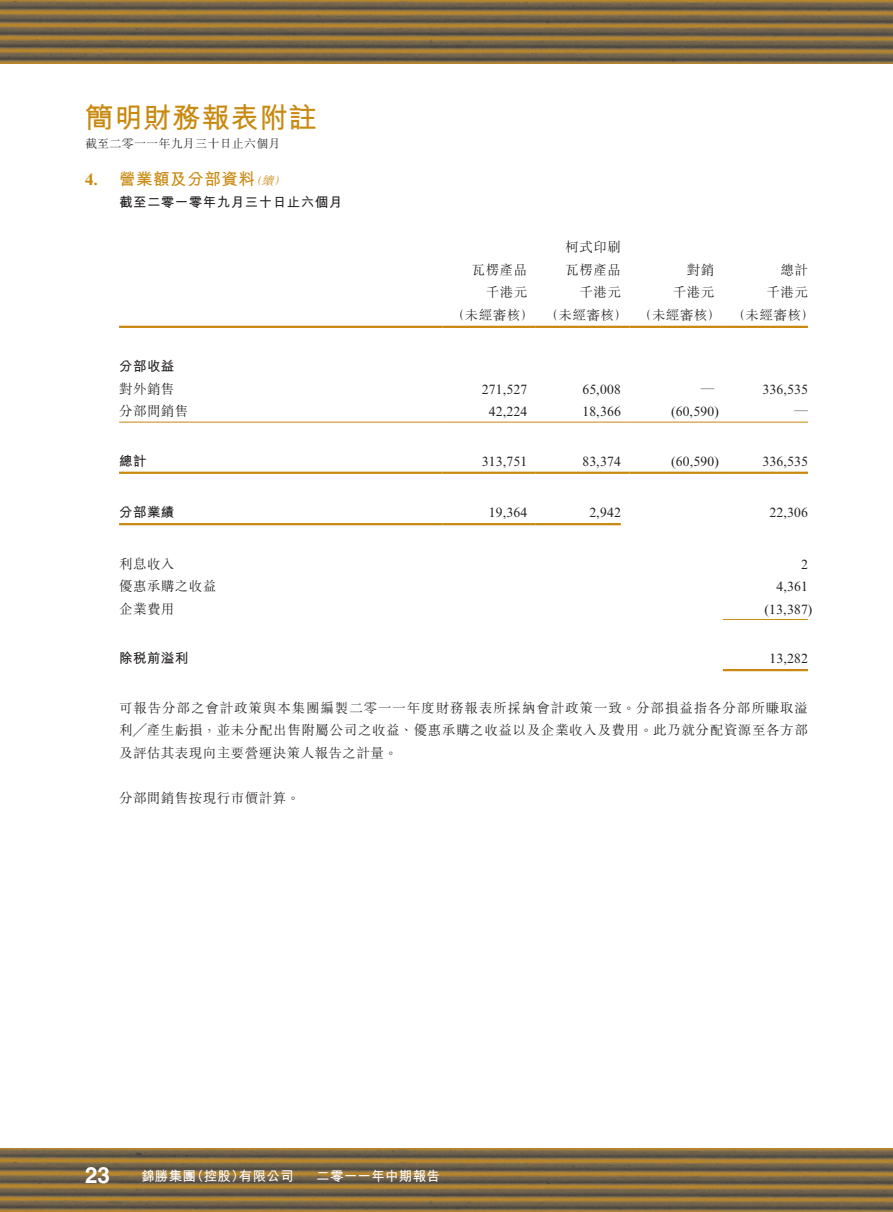
<style>
.page{position:relative;width:893px;height:1212px;background:#fff}
.page>*{position:absolute;margin:0;border:0;box-sizing:border-box;transform-origin:0 0}
.t1{font:700 28.5px "M Hei HK";letter-spacing:.02em;color:#c8890e}
.t2{font:700 22.5px "Helvetica LT Std";color:#fff}
.t3{font:700 16.5px "M Hei HK";letter-spacing:.035em;color:#c8890e}
.t4{font:700 16.5px "Times New Roman MT Std";color:#c8890e}
.t5{font:300 13.5px/22.5px "M Sung HK";letter-spacing:.035em;color:#231f20}
.t6{font:13.5px "Times New Roman MT Std";letter-spacing:.015em;color:#231f20}
.t7{font:700 13.5px "M Hei HK";letter-spacing:.035em;color:#231f20}
.t8{font:700 13.5px "M Hei HK";letter-spacing:.02em;color:#fff}
.t9{font:300 12px "M Sung HK";letter-spacing:.02em;color:#231f20}
.t10{font:italic 300 12px "M Sung HK";color:#c8890e}
</style>
<div class="page">
<img style="left:0;top:1148px;width:892px;height:64px">
<img style="left:0;top:0;width:893px;height:64px">
<hr style="left:892px;top:1148px;width:1px;height:64px;background:#c8890e">
<hr style="left:119px;top:326px;width:323px;height:2px;background:#c8890e">
<hr style="left:442px;top:326px;width:94px;height:2px;background:#c8890e">
<hr style="left:536px;top:326px;width:93px;height:2px;background:#c8890e">
<hr style="left:629px;top:326px;width:94px;height:2px;background:#c8890e">
<hr style="left:723px;top:326px;width:85px;height:2px;background:#c8890e">
<hr style="left:119px;top:422px;width:323px;height:1px;background:#c8890e">
<hr style="left:442px;top:422px;width:94px;height:1px;background:#c8890e">
<hr style="left:536px;top:422px;width:93px;height:1px;background:#c8890e">
<hr style="left:629px;top:422px;width:94px;height:1px;background:#c8890e">
<hr style="left:723px;top:422px;width:85px;height:1px;background:#c8890e">
<hr style="left:119px;top:472px;width:323px;height:2px;background:#c8890e">
<hr style="left:442px;top:472px;width:94px;height:2px;background:#c8890e">
<hr style="left:536px;top:472px;width:93px;height:2px;background:#c8890e">
<hr style="left:629px;top:472px;width:94px;height:2px;background:#c8890e">
<hr style="left:723px;top:472px;width:85px;height:2px;background:#c8890e">
<hr style="left:119px;top:523px;width:323px;height:2px;background:#c8890e">
<hr style="left:442px;top:523px;width:94px;height:2px;background:#c8890e">
<hr style="left:536px;top:523px;width:85px;height:2px;background:#c8890e">
<hr style="left:723px;top:619px;width:85px;height:1px;background:#c8890e">
<hr style="left:723px;top:669px;width:85px;height:2px;background:#c8890e">
<h1 class="t1" style="left:85px;top:97px;width:233px">簡明財務報表附註</h1>
<p class="t9" style="left:85px;top:136px;width:197px">截至二零一一年九月三十日止六個月</p>
<p class="t4" style="left:85px;top:169px;width:14px">4.</p>
<p class="t3" style="left:119px;top:167px;width:138px">營業額及分部資料</p>
<p class="t10" style="left:262px;top:172px;width:17px">續</p>
<p class="t10" style="left:249px;top:172px;width:17px">（</p>
<p class="t10" style="left:274px;top:172px;width:17px">(</p>
<p class="t7" style="left:119px;top:193px;width:225px">截至二零一零年九月三十日止六個月</p>
<p class="t5" style="left:565px;top:235px;width:57px">柯式印刷</p>
<p class="t5" style="left:472px;top:258px;width:57px">瓦楞產品</p>
<p class="t5" style="left:565px;top:258px;width:57px">瓦楞產品</p>
<p class="t5" style="left:687px;top:258px;width:29px">對銷</p>
<p class="t5" style="left:780px;top:258px;width:29px">總計</p>
<p class="t5" style="left:451px;top:280px;width:365px;text-indent:35px">千港元<br>（未經審核） （未經審核） （未經審核） （未經審核(</p>
<p class="t5" style="left:579px;top:280px;width:43px">千港元</p>
<p class="t5" style="left:673px;top:280px;width:43px">千港元</p>
<p class="t5" style="left:766px;top:280px;width:43px">千港元</p>
<p class="t7" style="left:119px;top:356px;width:57px">分部收益</p>
<p class="t5" style="left:119px;top:377px;width:57px">對外銷售</p>
<p class="t6" style="left:482px;top:381px;width:47px">271,527</p>
<p class="t6" style="left:582px;top:381px;width:40px">65,008</p>
<p class="t6" style="left:701px;top:379px;width:15px">—</p>
<p class="t6" style="left:762px;top:381px;width:47px">336,535</p>
<p class="t5" style="left:119px;top:399px;width:71px">分部間銷售</p>
<p class="t6" style="left:489px;top:404px;width:40px">42,224</p>
<p class="t6" style="left:582px;top:404px;width:40px">18,366</p>
<p class="t6" style="left:671px;top:404px;width:49px">)60,590(</p>
<p class="t6" style="left:794px;top:402px;width:15px">—</p>
<p class="t7" style="left:119px;top:451px;width:29px">總計</p>
<p class="t6" style="left:482px;top:453px;width:47px">313,751</p>
<p class="t6" style="left:582px;top:453px;width:40px">83,374</p>
<p class="t6" style="left:671px;top:453px;width:49px">)60,590(</p>
<p class="t6" style="left:762px;top:453px;width:47px">336,535</p>
<p class="t7" style="left:119px;top:502px;width:57px">分部業績</p>
<p class="t6" style="left:489px;top:505px;width:40px">19,364</p>
<p class="t6" style="left:589px;top:505px;width:33px">2,942</p>
<p class="t6" style="left:769px;top:505px;width:40px">22,306</p>
<p class="t5" style="left:119px;top:551px;width:57px">利息收入</p>
<p class="t6" style="left:801px;top:556px;width:8px">2</p>
<p class="t5" style="left:119px;top:574px;width:99px">優惠承購之收益</p>
<p class="t6" style="left:776px;top:579px;width:33px">4,361</p>
<p class="t5" style="left:119px;top:596px;width:57px">企業費用</p>
<p class="t6" style="left:765px;top:601px;width:49px">)13,387(</p>
<p class="t7" style="left:119px;top:648px;width:71px">除稅前溢利</p>
<p class="t5" style="left:119px;top:696px;width:690px;text-align:justify">可報告分部之會計政策與本集團編製二零一一年度財務報表所採納會計政策一致。分部損益指各分部所賺取溢利╱產生虧損，並未分配出售附屬公司之收益、優惠承購之收益以及企業收入及費用。此乃就分配資源至各方部及評估其表現向主要營運決策人報告之計量。</p>
<p class="t5" style="left:119px;top:786px;width:182px">分部間銷售按現行市價計算。</p>
<p class="t6" style="left:769px;top:651px;width:40px">13,282</p>
<h2 class="t2" style="left:85px;top:1161px;width:27px">23</h2>
<p class="t8" style="left:141px;top:1167px;width:56px">錦勝集團</p>
<p class="t8" style="left:190px;top:1167px;width:56px">（控股）</p>
<p class="t8" style="left:239px;top:1167px;width:56px">有限公司</p>
<p class="t8" style="left:316px;top:1167px;width:125px">二零一一年中期報告</p>
</div>
